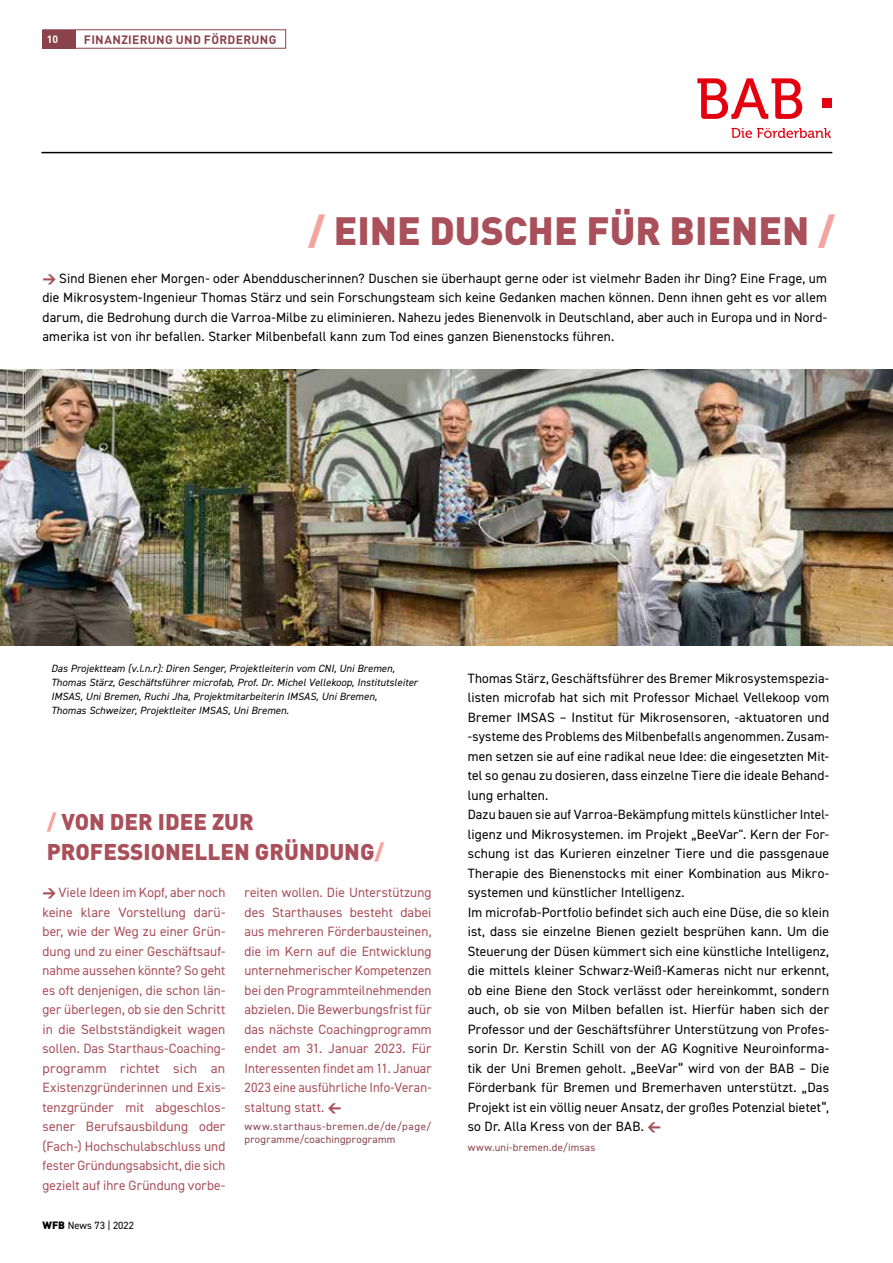
<style>
.page{position:relative;width:893px;height:1263px;background:#fff}
.page>*{position:absolute;margin:0;border:0;box-sizing:border-box;transform-origin:0 0}
.t1{font:900 39px "DIN";color:#a9505b}
.t2{font:900 22.5px/30px "DIN";color:#a9505b}
.t3{font:13.5px/19.5px "DIN2014";letter-spacing:.01em;color:#000;text-align:justify}
.t4{font:13.5px/19.5px "DIN2014";letter-spacing:.005em;color:#a9505b;text-align:justify}
.t5{font:700 12px "DIN";letter-spacing:.025em;color:#8a424b}
.t6{font:italic 10.5px/14.2px "DIN2014";letter-spacing:.01em;color:#000}
.t7{font:10.5px/13.5px "DIN2014";letter-spacing:.03em;color:#8a424b;scale:1.04 1}
.t8{font:10.5px "DIN2014";letter-spacing:.03em;color:#8a424b}
.t9{font:10.5px "DIN2014";color:#000}
.t10{font:700 10.5px "DIN";color:#fff}
.s1{color:#f4a39d}
.s2{font-family:"DIN Black Expert";color:#a9505b}
.s3{font-family:"DIN Black Expert"}
.s4{font-family:"DIN";font-weight:900}
</style>
<div class="page">
<div style="left:43px;top:30px;width:33px;height:18px;background:#8a424b"></div>
<hr style="left:41px;top:152px;width:791px;height:1px;background:#000">
<svg style="left:697px;top:78px;width:105px;height:41px"></svg>
<div style="left:822px;top:98px;width:9px;height:10px;background:#e3000f"></div>
<svg style="left:731px;top:128px;width:100px;height:10px"></svg>
<div style="left:43px;top:29px;width:243px;height:20px;border:1px solid #8a424b"></div>
<img style="left:0;top:369px;width:893px;height:277px">
<p class="t10" style="left:47px;top:32px;width:13px">10</p>
<p class="t5" style="left:84px;top:32px;width:194px">FINANZIERUNG UND FÖRDERUNG</p>
<h1 class="t1" style="left:308px;top:205px;width:528px"><span class="s1">/</span> EINE DUSCHE FÜR BIENEN <span class="s1">/</span></h1>
<p class="t3" style="left:43px;top:268px;width:786px"><span class="s2">W</span> Sind Bienen eher Morgen- oder Abendduscherinnen? Duschen sie überhaupt gerne oder ist vielmehr Baden ihr Ding? Eine Frage, um die Mikrosystem-Ingenieur Thomas Stärz und sein Forschungsteam sich keine Gedanken machen können. Denn ihnen geht es vor allem darum, die Bedrohung durch die Varroa-Milbe zu eliminieren. Nahezu jedes Bienenvolk in Deutschland, aber auch in Europa und in Nord&shy;amerika ist von ihr befallen. Starker Milbenbefall kann zum Tod eines ganzen Bienenstocks führen.</p>
<p class="t6" style="left:51px;top:661px;width:368px">Das Projektteam (v.l.n.r): Diren Senger, Projektleiterin vom CNI, Uni Bremen, Thomas Stärz, Geschäftsführer microfab, Prof. Dr. Michel Vellekoop, Institutsleiter IMSAS, Uni Bremen, Ruchi Jha, Projektmitarbeiterin IMSAS, Uni Bremen,<br>Thomas Schweizer, Projektleiter IMSAS, Uni Bremen.</p>
<h2 class="t2" style="left:47px;top:805px;width:339px"><span class="s1">/</span> VON DER IDEE ZUR<br>PROFESSIONELLEN GRÜNDUNG<span class="s1">/</span></h2>
<p class="t4" style="left:244px;top:882px;width:189px">reiten wollen. Die Unterstützung des Starthauses besteht dabei aus mehreren Förderbausteinen, die im Kern auf die Entwicklung unternehmerischer Kompetenzen bei den Programmteilnehmenden abzielen. Die Bewerbungsfrist für das nächste Coachingprogramm endet am 31. Januar 2023. Für Interessenten findet am 11. Januar 2023 eine ausführliche Info-Veran&shy;staltung statt. <span class="s3">V</span></p>
<p class="t7" style="left:244px;top:1119px;width:181px">www.starthaus-bremen.de/de/page/ programme/coachingprogramm</p>
<p class="t4" style="left:43px;top:882px;width:184px"><span class="s3">W</span> Viele Ideen im Kopf, aber noch keine klare Vorstellung darü&shy;ber, wie der Weg zu einer Grün&shy;dung und zu einer Geschäftsauf&shy;nahme aussehen könnte? So geht es oft denjenigen, die schon län&shy;ger überlegen, ob sie den Schritt in die Selbstständigkeit wagen sollen. Das Starthaus-Coaching&shy;programm richtet sich an Existenzgründerinnen und Exis&shy;tenzgründer mit abgeschlos&shy;sener Berufsausbildung oder (Fach-) Hochschulabschluss und fester Gründungsabsicht, die sich gezielt auf ihre Gründung vorbe-</p>
<p class="t9" style="left:43px;top:1218px;width:93px"><span class="s4">WFB</span> News 73 | 2022</p>
<p class="t3" style="left:468px;top:668px;width:363px;text-align:left">Thomas Stärz, Geschäftsführer des Bremer Mikrosystemspezia&shy;listen microfab hat sich mit Professor Michael Vellekoop vom Bremer IMSAS – Institut für Mikrosensoren, -aktuatoren und -systeme des Problems des Milbenbefalls angenommen. Zusam&shy;men setzen sie auf eine radikal neue Idee: die eingesetzten Mit&shy;tel so genau zu dosieren, dass einzelne Tiere die ideale Behand&shy;lung erhalten.<br>Dazu bauen sie auf Varroa-Bekämpfung mittels künstlicher Intel&shy;ligenz und Mikrosystemen. im Projekt „BeeVar". Kern der For&shy;schung ist das Kurieren einzelner Tiere und die passgenaue Therapie des Bienenstocks mit einer Kombination aus Mikro&shy;systemen und künstlicher Intelligenz.<br>Im microfab-Portfolio befindet sich auch eine Düse, die so klein ist, dass sie einzelne Bienen gezielt besprühen kann. Um die Steuerung der Düsen kümmert sich eine künstliche Intelligenz, die mittels kleiner Schwarz-Weiß-Kameras nicht nur erkennt, ob eine Biene den Stock verlässt oder hereinkommt, sondern auch, ob sie von Milben befallen ist. Hierfür haben sich der Professor und der Geschäftsführer Unterstützung von Profes&shy;sorin Dr. Kerstin Schill von der AG Kognitive Neuroinforma&shy;tik der Uni Bremen geholt. „BeeVar“ wird von der BAB – Die Förderbank für Bremen und Bremerhaven unterstützt. „Das Projekt ist ein völlig neuer Ansatz, der großes Potenzial bietet“, so Dr. Alla Kress von der BAB. <span class="s2">V</span></p>
<p class="t8" style="left:468px;top:1140px;width:129px">www.uni-bremen.de/imsas</p>
</div>
